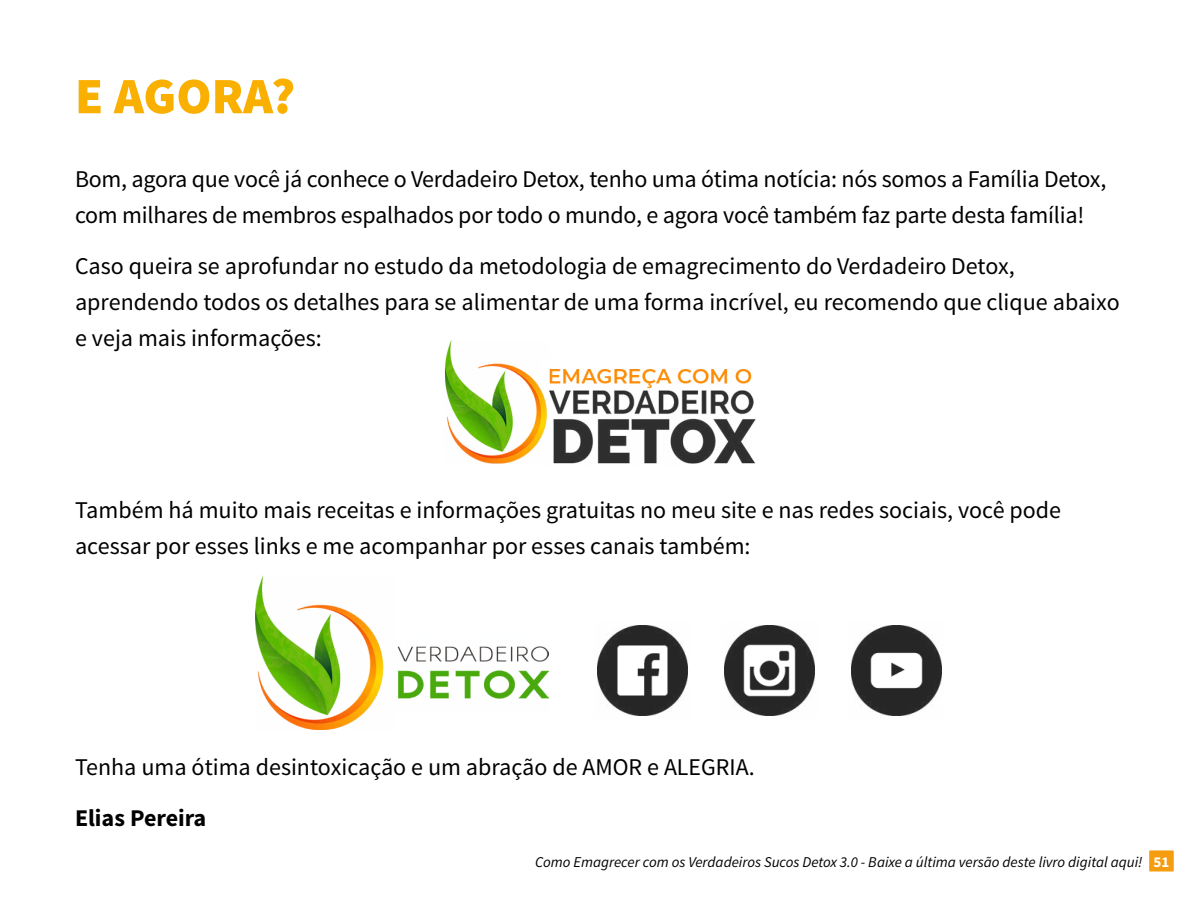
<style>
.page{position:relative;width:1200px;height:900px;background:#fff}
.page>*{position:absolute;margin:0;border:0;box-sizing:border-box;transform-origin:0 0}
.t1{font:900 51px "Source Sans Pro";letter-spacing:-.005em;color:#f9b000}
.t2{font:24px/36px "Source Sans Pro";color:#000}
.t3{font:700 24px "Source Sans Pro";color:#000}
.t4{font:italic 15px "Source Sans Pro";color:#000}
.s1{font-weight:700;font-style:normal;color:#fff}
</style>
<div class="page">
<img style="left:255px;top:575px;width:293px;height:155px">
<img style="left:597px;top:625px;width:91px;height:91px">
<img style="left:724px;top:625px;width:91px;height:91px">
<img style="left:851px;top:625px;width:91px;height:91px">
<img style="left:445px;top:340px;width:311px;height:124px">
<div style="left:1149px;top:850px;width:25px;height:21px;background:#f59d0f"></div>
<h1 class="t1" style="left:75px;top:63px;width:222px">E AGORA?</h1>
<p class="t2" style="left:75px;top:161px;width:1033px">Bom, agora que você já conhece o Verdadeiro Detox, tenho uma ótima notícia: nós somos a Família Detox, com milhares de membros espalhados por todo o mundo, e agora você também faz parte desta família!</p>
<p class="t2" style="left:75px;top:248px;width:1046px">Caso queira se aprofundar no estudo da metodologia de emagrecimento do Verdadeiro Detox, aprendendo todos os detalhes para se alimentar de uma forma incrível, eu recomendo que clique abaixo e veja mais informações:</p>
<p class="t2" style="left:75px;top:492px;width:988px">Também há muito mais receitas e informações gratuitas no meu site e nas redes sociais, você pode acessar por esses links e me acompanhar por esses canais também:</p>
<p class="t2" style="left:75px;top:749px;width:681px">Tenha uma ótima desintoxicação e um abração de AMOR e ALEGRIA.</p>
<p class="t3" style="left:75px;top:802px;width:133px">Elias Pereira</p>
<p class="t4" style="left:535px;top:852px;width:636px">Como Emagrecer com os Verdadeiros Sucos Detox 3.0 - Baixe a última versão deste livro digital aqui! <span class="s1">51</span></p>
</div>
